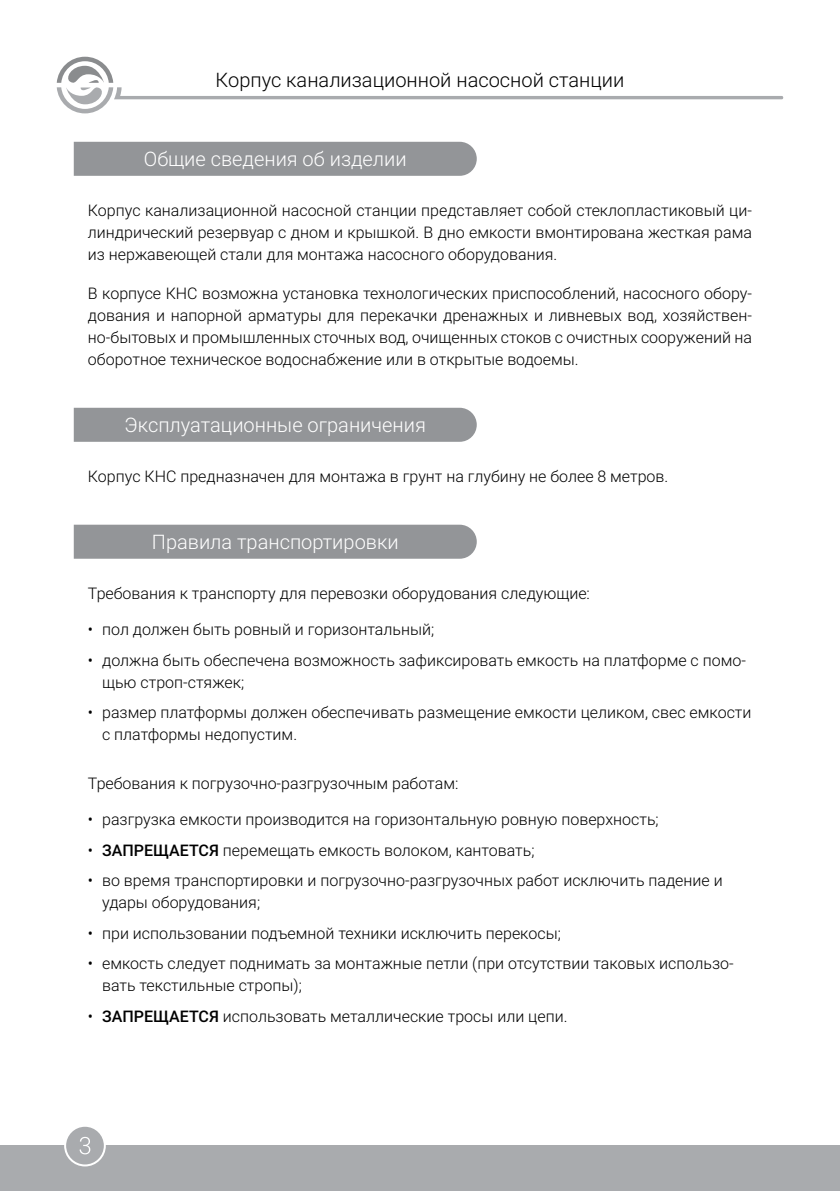
<style>
.page{position:relative;width:840px;height:1191px;background:#fff}
.page>*{position:absolute;margin:0;border:0;box-sizing:border-box;transform-origin:0 0}
.t1{font:300 20px "Roboto";color:#fff}
.t2{font:300 20px "Roboto";color:#000}
.t3{font:300 16px/22px "Roboto";color:#000}
.s1{font-weight:500}
</style>
<div class="page">
<svg style="left:57px;top:57px;width:725px;height:56px"></svg>
<div style="left:0;top:1145px;width:839px;height:46px;background:#a9abae"></div>
<div style="left:65px;top:1125px;width:40px;height:40px;background:#a9abae;border-radius:50%"></div>
<div style="left:64px;top:1124px;width:42px;height:42px;border:2px solid #fff;border-radius:50%"></div>
<div style="left:74px;top:525px;width:402px;height:34px;background:#939598"></div>
<svg style="left:80px;top:1137px;width:10px;height:17px"></svg>
<div style="left:74px;top:142px;width:402px;height:34px;background:#939598"></div>
<div style="left:74px;top:408px;width:402px;height:34px;background:#939598"></div>
<p class="t2" style="left:215px;top:66px;width:410px">Корпус канализационной насосной станции</p>
<p class="t1" style="left:144px;top:145px;width:264px">Общие сведения об изделии</p>
<p class="t3" style="left:88px;top:199px;width:665px;text-align:justify">Корпус канализационной насосной станции представляет собой стеклопластиковый ци&shy;линдрический резервуар с дном и крышкой. В дно емкости вмонтирована жесткая рама из нержавеющей стали для монтажа насосного оборудования.</p>
<p class="t3" style="left:88px;top:282px;width:665px;text-align:justify">В корпусе КНС возможна установка технологических приспособлений, насосного обору&shy;дования и напорной арматуры для перекачки дренажных и ливневых вод, хозяйствен&shy;но-бытовых и промышленных сточных вод, очищенных стоков с очистных сооружений на оборотное техническое водоснабжение или в открытые водоемы.</p>
<p class="t1" style="left:125px;top:411px;width:302px">Эксплуатационные ограничения</p>
<p class="t3" style="left:88px;top:465px;width:581px">Корпус КНС предназначен для монтажа в грунт на глубину не более 8 метров.</p>
<p class="t1" style="left:152px;top:528px;width:248px">Правила транспортировки</p>
<p class="t3" style="left:88px;top:582px;width:503px">Требования к транспорту для перевозки оборудования следующие:</p>
<p class="t3" style="left:88px;top:618px;width:347px">• пол должен быть ровный и горизонтальный;</p>
<p class="t3" style="left:102px;top:648px;width:645px;text-indent:-14px">• должна быть обеспечена возможность зафиксировать емкость на платформе с помо&shy;щью строп-стяжек;</p>
<p class="t3" style="left:102px;top:701px;width:650px;text-indent:-14px">• размер платформы должен обеспечивать размещение емкости целиком, свес емкости с платформы недопустим.</p>
<p class="t3" style="left:88px;top:771px;width:372px">Требования к погрузочно-разгрузочным работам:</p>
<p class="t3" style="left:88px;top:808px;width:572px">• разгрузка емкости производится на горизонтальную ровную поверхность;</p>
<p class="t3" style="left:88px;top:838px;width:448px">• <span class="s1">ЗАПРЕЩАЕТСЯ</span> перемещать емкость волоком, кантовать;</p>
<p class="t3" style="left:102px;top:869px;width:621px;text-indent:-14px">• во время транспортировки и погрузочно-разгрузочных работ исключить падение и удары оборудования;</p>
<p class="t3" style="left:88px;top:921px;width:474px">• при использовании подъемной техники исключить перекосы;</p>
<p class="t3" style="left:102px;top:952px;width:632px;text-indent:-14px">• емкость следует поднимать за монтажные петли (при отсутствии таковых использо&shy;вать текстильные стропы);</p>
<p class="t3" style="left:88px;top:1004px;width:481px">• <span class="s1">ЗАПРЕЩАЕТСЯ</span> использовать металлические тросы или цепи.</p>
</div>
